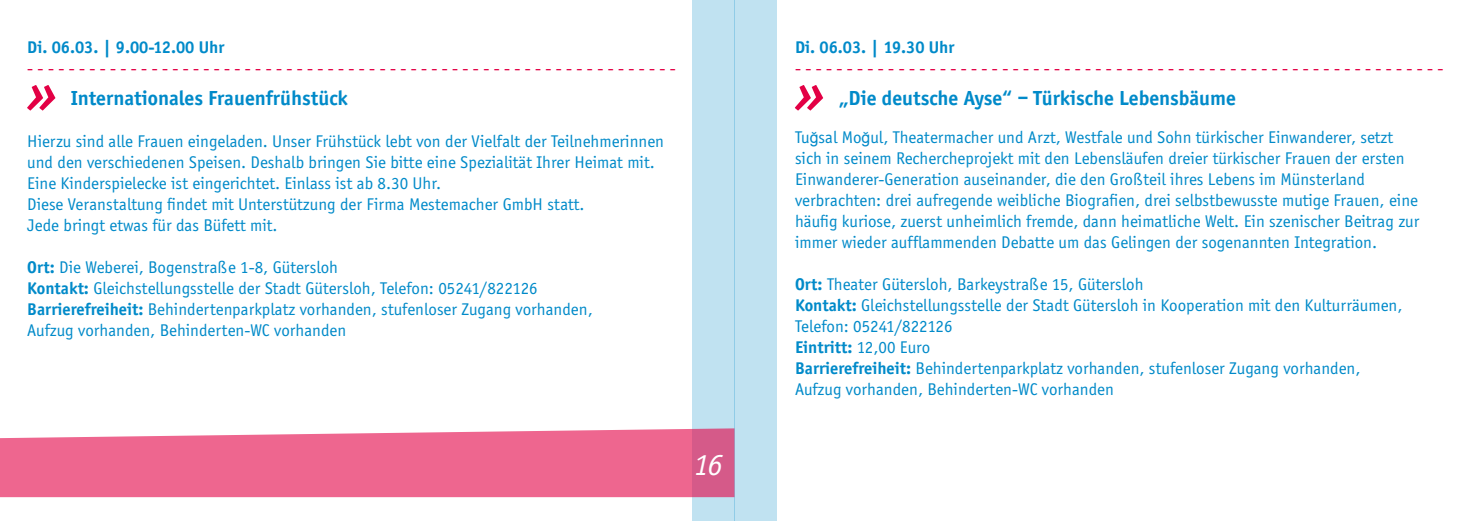
<style>
.page{position:relative;width:1469px;height:521px;background:#fff}
.page>*{position:absolute;margin:0;border:0;box-sizing:border-box;transform-origin:0 0}
.t1{font:italic 700 52.5px "Officina Serif";color:#e30045}
.t2{font:italic 31.5px "Officina Serif";color:#fff}
.t3{font:700 21px "Officina Sans";color:#008ac9}
.t4{font:17.5px/21px "Officina Sans";color:#008ac9}
.t5{font:17.5px "Officina Sans";color:#e30045}
.t6{font:700 17.5px "Officina Sans";color:#008ac9}
.s1{font-weight:700}
.s2{font-family:"Arial";font-size:15.75px}
</style>
<div class="page">
<div style="left:692px;top:0;width:42px;height:521px;background:#c0e2f1"></div>
<div style="left:734px;top:0;width:42px;height:521px;background:#c0e2f1"></div>
<svg style="left:0;top:428px;width:734px;height:69px;fill:#ee668f"></svg>
<p class="t6" style="left:27px;top:36px;width:198px">Di. 06.03. | 9.00-12.00 Uhr</p>
<p class="t5" style="left:27px;top:58px;width:650px">- - - - - - - - - - - - - - - - - - - - - - - - - - - - - - - - - - - - - - - - - - - - - - - - - - - - - - - - - - - - - - -</p>
<h1 class="t1" style="left:27px;top:62px;width:32px">»</h1>
<p class="t3" style="left:71px;top:86px;width:278px">Internationales Frauenfrühstück</p>
<p class="t4" style="left:27px;top:131px;width:638px">Hierzu sind alle Frauen eingeladen. Unser Frühstück lebt von der Vielfalt der Teilnehmerinnen und den verschiedenen Speisen. Deshalb bringen Sie bitte eine Spezialität Ihrer Heimat mit.<br>Eine Kinderspielecke ist eingerichtet. Einlass ist ab 8.30 Uhr.<br>Diese Veranstaltung findet mit Unterstützung der Firma Mestemacher GmbH statt.<br>Jede bringt etwas für das Büfett mit.</p>
<p class="t4" style="left:27px;top:257px;width:567px"><span class="s1">Ort:</span> Die Weberei, Bogenstraße 1-8, Gütersloh<br><span class="s1">Kontakt:</span> Gleichstellungsstelle der Stadt Gütersloh, Telefon: 05241/822126<br><span class="s1">Barrierefreiheit:</span> Behindertenparkplatz vorhanden, stufenloser Zugang vorhanden, Aufzug vorhanden, Behinderten-WC vorhanden</p>
<h2 class="t2" style="left:694px;top:447px;width:30px">16</h2>
<p class="t6" style="left:795px;top:36px;width:161px">Di. 06.03. | 19.30 Uhr</p>
<p class="t5" style="left:795px;top:58px;width:650px">- - - - - - - - - - - - - - - - - - - - - - - - - - - - - - - - - - - - - - - - - - - - - - - - - - - - - - - - - - - - - - -</p>
<h1 class="t1" style="left:795px;top:62px;width:32px">»</h1>
<p class="t3" style="left:838px;top:86px;width:399px">„Die deutsche Ayse“ – Türkische Lebensbäume</p>
<p class="t4" style="left:795px;top:127px;width:626px">Tu<span class="s2">ğ</span>sal Mo<span class="s2">ğ</span>ul, Theatermacher und Arzt, Westfale und Sohn türkischer Einwanderer, setzt sich in seinem Rechercheprojekt mit den Lebensläufen dreier türkischer Frauen der ersten Einwanderer-Generation auseinander, die den Großteil ihres Lebens im Münsterland verbrachten: drei aufregende weibliche Biografien, drei selbstbewusste mutige Frauen, eine häufig kuriose, zuerst unheimlich fremde, dann heimatliche Welt. Ein szenischer Beitrag zur immer wieder aufflammenden Debatte um das Gelingen der sogenannten Integration.</p>
<p class="t4" style="left:795px;top:274px;width:609px"><span class="s1">Ort:</span> Theater Gütersloh, Barkeystraße 15, Gütersloh<br><span class="s1">Kontakt:</span> Gleichstellungsstelle der Stadt Gütersloh in Kooperation mit den Kulturräumen, Telefon: 05241/822126<br><span class="s1">Eintritt:</span> 12,00 Euro<br><span class="s1">Barrierefreiheit:</span> Behindertenparkplatz vorhanden, stufenloser Zugang vorhanden, Aufzug vorhanden, Behinderten-WC vorhanden</p>
</div>
